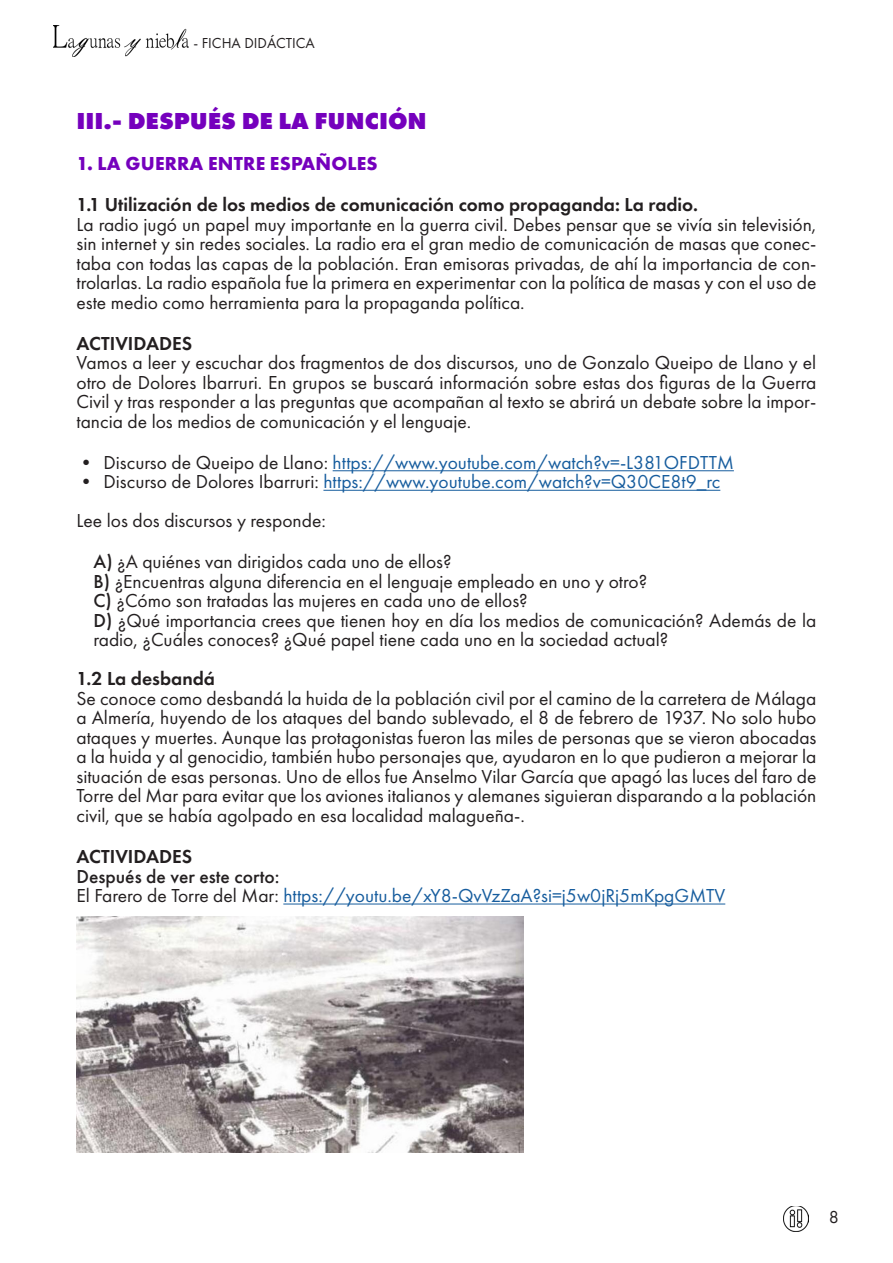
<style>
.page{position:relative;width:893px;height:1263px;background:#fff}
.page>*{position:absolute;margin:0;border:0;box-sizing:border-box;transform-origin:0 0}
.Título_grande{font:800 24px "Futura PT";color:#7500bd}
.Parrafo{font:19.5px/19.5px "Futura PT";color:#231f20;text-align:justify}
.Parrafo-2{font:19.5px "Futura PT";color:#175d9e}
.Titulo_pequeñito{font:600 19.5px "Futura PT";color:#231f20}
.Título_pequeño{font:700 19.5px "Futura PT";letter-spacing:.01em;color:#7500bd}
.Parrafo-3{font:500 19.5px "Futura PT";color:#231f20}
.t1{font:18px "Futura PT";color:#231f20}
.t2{font:15px "Futura PT";color:#231f20}
.s1{color:#231f20}
.s2{font-weight:500}
</style>
<div class="page">
<img style="left:53px;top:25px;width:136px;height:32px">
<img style="left:783px;top:1206px;width:26px;height:25px">
<hr style="left:333px;top:470px;width:401px;height:1px;background:#175d9e">
<hr style="left:323px;top:490px;width:397px;height:1px;background:#175d9e">
<hr style="left:283px;top:903px;width:442px;height:1px;background:#175d9e">
<img style="left:77px;top:916px;width:446px;height:236px">
<p class="t2" style="left:193px;top:34px;width:123px">- FICHA DIDÁCTICA</p>
<p class="Título_grande" style="left:77px;top:106px;width:352px">III.- DESPUÉS DE LA FUNCIÓN</p>
<p class="Título_pequeño" style="left:77px;top:151px;width:303px">1. LA GUERRA ENTRE ESPAÑOLES</p>
<p class="Titulo_pequeñito" style="left:77px;top:192px;width:623px">1.1 Utilización de los medios de comunicación como propaganda: La radio.</p>
<p class="Parrafo" style="left:77px;top:214px;width:741px">La radio jugó un papel muy importante en la guerra civil. Debes pensar que se vivía sin televisión, sin internet y sin redes sociales. La radio era el gran medio de comunicación de masas que conec&shy;taba con todas las capas de la población. Eran emisoras privadas, de ahí la importancia de con&shy;trolarlas. La radio española fue la primera en experimentar con la política de masas y con el uso de este medio como herramienta para la propaganda política.</p>
<p class="Titulo_pequeñito" style="left:77px;top:331px;width:117px">ACTIVIDADES</p>
<p class="Parrafo" style="left:77px;top:353px;width:741px">Vamos a leer y escuchar dos fragmentos de dos discursos, uno de Gonzalo Queipo de Llano y el otro de Dolores Ibarruri. En grupos se buscará información sobre estas dos figuras de la Guerra Civil y tras responder a las preguntas que acompañan al texto se abrirá un debate sobre la impor&shy;tancia de los medios de comunicación y el lenguaje.</p>
<p class="Parrafo-2" style="left:77px;top:451px;width:659px"><span class="s1">• Discurso de Queipo de Llano:</span> https://www.youtube.com/watch?v=-L381OFDTTM</p>
<p class="Parrafo-2" style="left:77px;top:470px;width:645px"><span class="s1">• Discurso de Dolores Ibarruri:</span> https://www.youtube.com/watch?v=Q30CE8t9_rc</p>
<p class="Parrafo" style="left:77px;top:511px;width:251px">Lee los dos discursos y responde:</p>
<p class="Parrafo" style="left:94px;top:552px;width:360px"><span class="s2">A)</span> ¿A quiénes van dirigidos cada uno de ellos?</p>
<p class="Parrafo" style="left:94px;top:572px;width:555px"><span class="s2">B)</span> ¿Encuentras alguna diferencia en el lenguaje empleado en uno y otro?</p>
<p class="Parrafo" style="left:94px;top:591px;width:436px"><span class="s2">C)</span> ¿Cómo son tratadas las mujeres en cada uno de ellos?</p>
<p class="Parrafo" style="left:94px;top:611px;width:724px"><span class="s2">D)</span> ¿Qué importancia crees que tienen hoy en día los medios de comunicación? Además de la radio, ¿Cuáles conoces? ¿Qué papel tiene cada uno en la sociedad actual?</p>
<p class="Titulo_pequeñito" style="left:77px;top:667px;width:140px">1.2 La desbandá</p>
<p class="Parrafo" style="left:77px;top:689px;width:741px">Se conoce como desbandá la huida de la población civil por el camino de la carretera de Málaga a Almería, huyendo de los ataques del bando sublevado, el 8 de febrero de 1937. No solo hubo ataques y muertes. Aunque las protagonistas fueron las miles de personas que se vieron abocadas a la huida y al genocidio, también hubo personajes que, ayudaron en lo que pudieron a mejorar la situación de esas personas. Uno de ellos fue Anselmo Vilar García que apagó las luces del faro de Torre del Mar para evitar que los aviones italianos y alemanes siguieran disparando a la población civil, que se había agolpado en esa localidad malagueña-.</p>
<p class="Titulo_pequeñito" style="left:77px;top:844px;width:117px">ACTIVIDADES</p>
<p class="Parrafo-3" style="left:77px;top:864px;width:205px">Después de ver este corto:</p>
<p class="Parrafo-2" style="left:77px;top:884px;width:650px"><span class="s1">El Farero de Torre del Mar:</span> https://youtu.be/xY8-QvVzZaA?si=j5w0jRj5mKpgGMTV</p>
<p class="t1" style="left:829px;top:1206px;width:12px">8</p>
</div>
